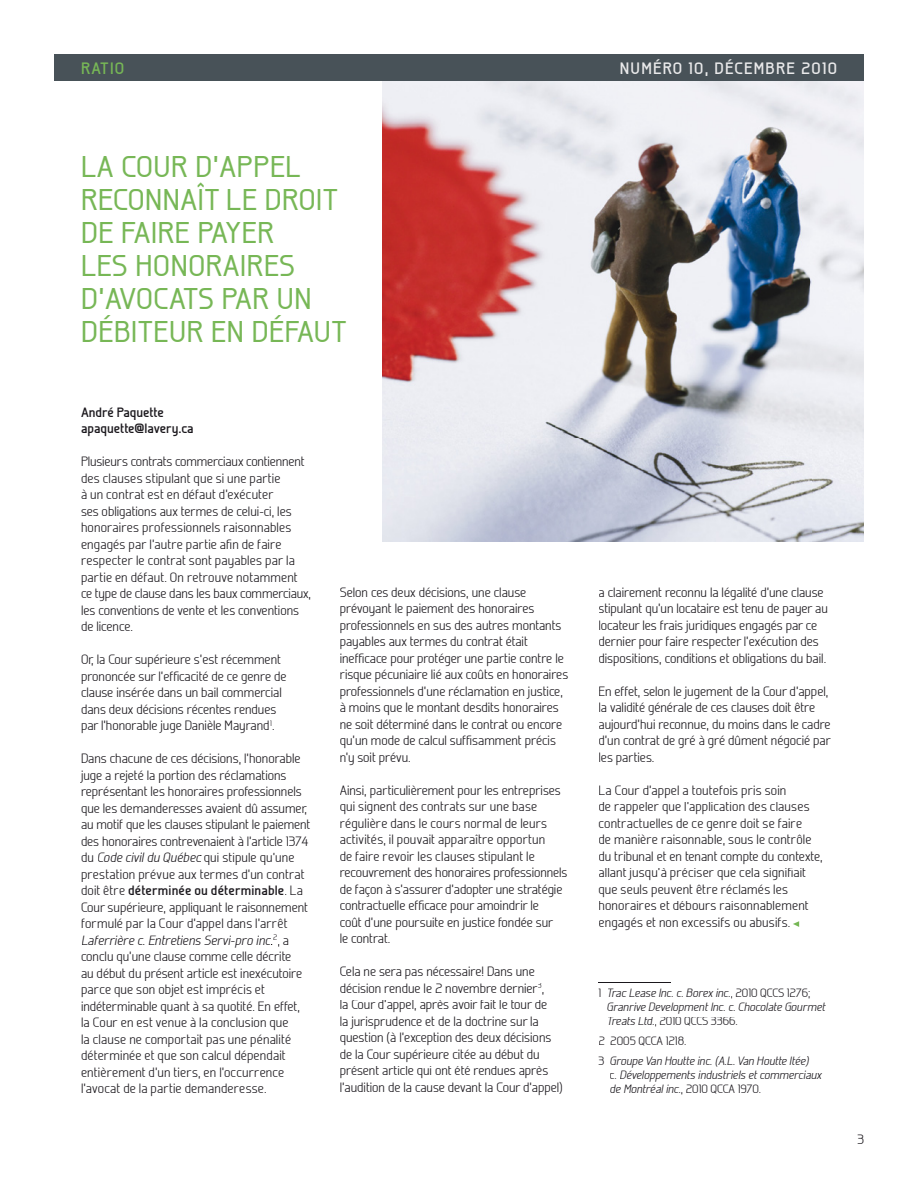
<style>
.page{position:relative;width:918px;height:1188px;background:#fff}
.page>*{position:absolute;margin:0;border:0;box-sizing:border-box;transform-origin:0 0}
.t1{font:500 30px/33px "Galette";letter-spacing:.02em;color:#77b756}
.t2{font:700 16.5px "Galette";letter-spacing:.075em;color:#e9e9ea}
.t3{font:700 16.5px "Galette";color:#77b756}
.t4{font:300 13.5px/16.5px "Galette";color:#1a171c}
.t5{font:700 13.5px/16.5px "Galette";color:#1a171c}
.t6{font:italic 300 12px/14.2px "Galette";color:#1a171c}
.s1{font-style:italic}
.s2{font-weight:700}
.s3{font-style:normal}
</style>
<div class="page">
<img style="left:382px;top:81px;width:482px;height:460px">
<div style="left:54px;top:54px;width:810px;height:27px;background:#485258"></div>
<svg style="left:793px;top:921px;width:6px;height:6px"></svg>
<hr style="left:598px;top:982px;width:73px;height:1px;background:#1a171c">
<p class="t3" style="left:81px;top:58px;width:45px">RATIO</p>
<p class="t2" style="left:620px;top:58px;width:219px">NUMÉRO 10, DÉCEMBRE 2010</p>
<h1 class="t1" style="left:81px;top:149px;width:267px">LA COUR D’APPEL<br>RECONNAÎT LE DROIT<br>DE FAIRE PAYER<br>LES HONORAIRES<br>D’AVOCATS PAR UN<br>DÉBITEUR EN DÉFAUT</h1>
<p class="t5" style="left:81px;top:403px;width:114px">André Paquette apaquette@lavery.ca</p>
<p class="t4" style="left:81px;top:453px;width:232px">Plusieurs contrats commerciaux contiennent des clauses stipulant que si une partie<br>à un contrat est en défaut d’exécuter<br>ses obligations aux termes de celui-ci, les honoraires professionnels raisonnables engagés par l’autre partie afin de faire respecter le contrat sont payables par la partie en défaut. On retrouve notamment ce type de clause dans les baux commerciaux, les conventions de vente et les conventions de licence.</p>
<p class="t4" style="left:81px;top:651px;width:207px">Or, la Cour supérieure s’est récemment prononcée sur l’efficacité de ce genre de clause insérée dans un bail commercial dans deux décisions récentes rendues par l’honorable juge Danièle Mayrand<sup>1</sup>.</p>
<p class="t4" style="left:81px;top:750px;width:231px">Dans chacune de ces décisions, l’honorable juge a rejeté la portion des réclamations représentant les honoraires professionnels que les demanderesses avaient dû assumer, au motif que les clauses stipulant le paiement des honoraires contrevenaient à l’article 1374 du <span class="s1">Code civil du Québec</span> qui stipule qu’une prestation prévue aux termes d’un contrat doit être <span class="s2">déterminée ou déterminable</span>. La Cour supérieure, appliquant le raisonnement formulé par la Cour d’appel dans l’arrêt <span class="s1">Laferrière c. Entretiens Servi-pro inc</span>.<sup>2</sup>, a conclu qu’une clause comme celle décrite<br>au début du présent article est inexécutoire parce que son objet est imprécis et indéterminable quant à sa quotité. En effet, la Cour en est venue à la conclusion que<br>la clause ne comportait pas une pénalité déterminée et que son calcul dépendait entièrement d’un tiers, en l’occurrence l’avocat de la partie demanderesse.</p>
<p class="t4" style="left:340px;top:584px;width:230px">Selon ces deux décisions, une clause prévoyant le paiement des honoraires professionnels en sus des autres montants payables aux termes du contrat était inefficace pour protéger une partie contre le risque pécuniaire lié aux coûts en honoraires professionnels d’une réclamation en justice, à moins que le montant desdits honoraires ne soit déterminé dans le contrat ou encore qu’un mode de calcul suffisamment précis n’y soit prévu.</p>
<p class="t4" style="left:340px;top:782px;width:229px">Ainsi, particulièrement pour les entreprises qui signent des contrats sur une base régulière dans le cours normal de leurs activités, il pouvait apparaître opportun<br>de faire revoir les clauses stipulant le recouvrement des honoraires professionnels de façon à s’assurer d’adopter une stratégie contractuelle efficace pour amoindrir le<br>coût d’une poursuite en justice fondée sur<br>le contrat.</p>
<p class="t4" style="left:340px;top:963px;width:225px">Cela ne sera pas nécessaire! Dans une décision rendue le 2 novembre dernier<sup>3</sup>,<br>la Cour d’appel, après avoir fait le tour de<br>la jurisprudence et de la doctrine sur la question (à l’exception des deux décisions de la Cour supérieure citée au début du présent article qui ont été rendues après l’audition de la cause devant la Cour d’appel)</p>
<p class="t4" style="left:598px;top:584px;width:231px">a clairement reconnu la légalité d’une clause stipulant qu’un locataire est tenu de payer au locateur les frais juridiques engagés par ce dernier pour faire respecter l’exécution des dispositions, conditions et obligations du bail.</p>
<p class="t4" style="left:598px;top:683px;width:234px">En effet, selon le jugement de la Cour d’appel, la validité générale de ces clauses doit être aujourd’hui reconnue, du moins dans le cadre d’un contrat de gré à gré dûment négocié par les parties.</p>
<p class="t4" style="left:598px;top:782px;width:226px">La Cour d’appel a toutefois pris soin<br>de rappeler que l’application des clauses contractuelles de ce genre doit se faire<br>de manière raisonnable, sous le contrôle du tribunal et en tenant compte du contexte, allant jusqu’à préciser que cela signifiait que seuls peuvent être réclamés les honoraires et débours raisonnablement engagés et non excessifs ou abusifs.</p>
<p class="t6" style="left:607px;top:985px;width:220px;text-indent:-8px"><span class="s3">1</span> Trac Lease Inc. c. Borex inc.<span class="s3">, 2010 QCCS 1276;<br></span>Granrive Development Inc. c. Chocolate Gourmet<br>Treats Ltd.<span class="s3">, 2010 QCCS 3366.</span></p>
<p class="t6" style="left:598px;top:1031px;width:212px;line-height:19.6px"><span class="s3">2 2005 QCCA 1218.<br>3</span> Groupe Van Houtte inc. (A.L. Van Houtte ltée)</p>
<p class="t6" style="left:610px;top:1068px;width:214px"><span class="s3">c.</span> Développements industriels et commerciaux de Montréal inc.<span class="s3">, 2010 QCCA 1970.</span></p>
<p class="t4" style="left:857px;top:1131px;width:8px">3</p>
</div>
